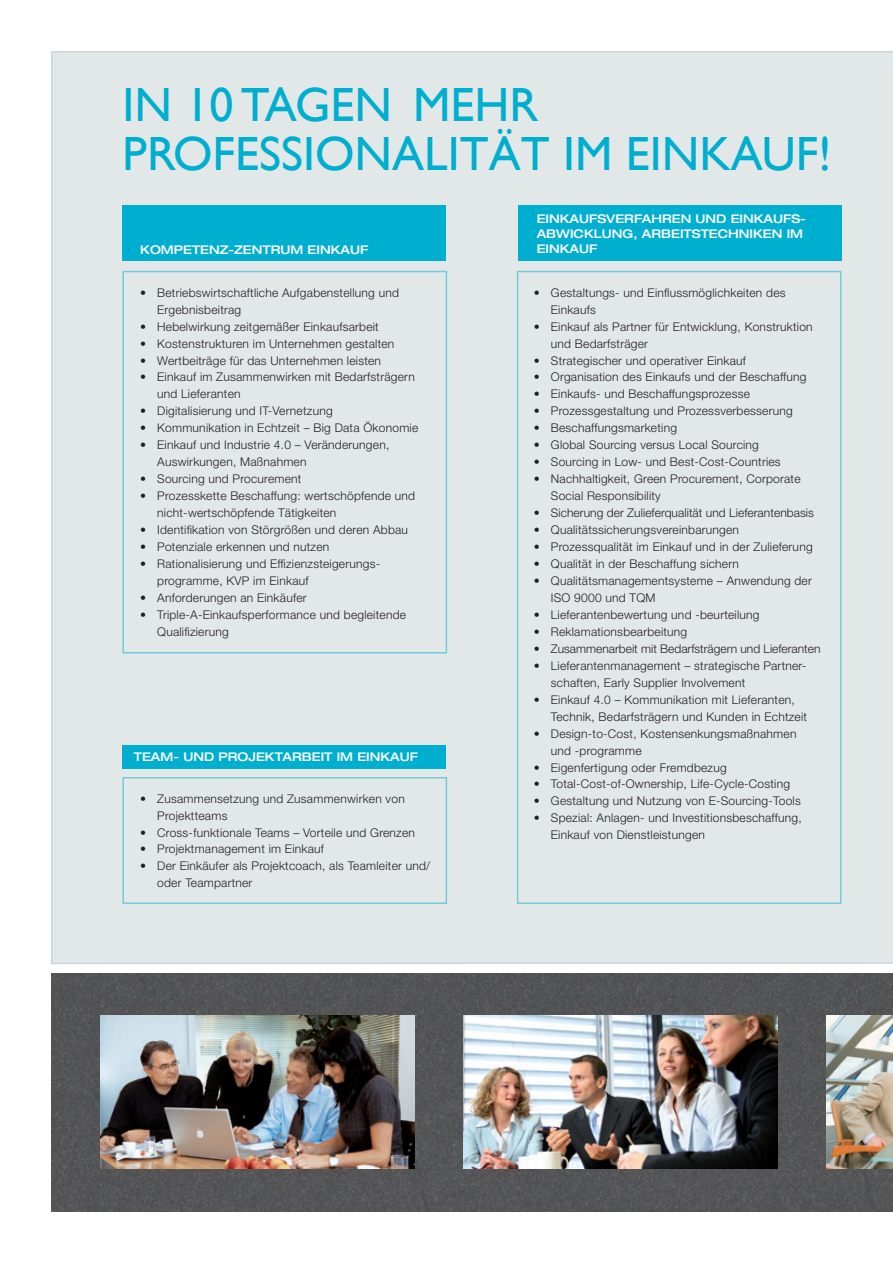
<style>
.page{position:relative;width:893px;height:1263px;background:#fff}
.page>*{position:absolute;margin:0;border:0;box-sizing:border-box;transform-origin:0 0}
.t1{font:48px/49.5px "Gill Sans";color:#00aed0}
.t2{font:300 12px/17px "Helvetica Neue LT Std";letter-spacing:.02em;color:#231f20}
.t3{font:500 expanded 12px/15px "Helvetica Neue LT Std";color:#fff}
.t4{font:300 12px "Helvetica Neue LT Std";color:#231f20}
</style>
<div class="page">
<div style="left:51px;top:51px;width:841px;height:914px;background:#e2e8e7"></div>
<img style="left:51px;top:974px;width:841px;height:238px">
<img style="left:101px;top:1016px;width:314px;height:152px">
<img style="left:464px;top:1016px;width:313px;height:152px">
<img style="left:826px;top:1016px;width:66px;height:152px">
<div style="left:122px;top:206px;width:324px;height:55px;background:#00aed0"></div>
<div style="left:122px;top:745px;width:324px;height:23px;background:#00aed0"></div>
<div style="left:518px;top:206px;width:324px;height:55px;background:#00aed0"></div>
<h1 class="t1" style="left:123px;top:79px;width:710px">IN 10 TAGEN MEHR<br>PROFESSIONALITÄT IM EINKAUF!</h1>
<p class="t3" style="left:140px;top:242px;width:229px">KOMPETENZ-ZENTRUM EINKAUF</p>
<p class="t2" style="left:157px;top:284px;width:243px;text-indent:-17px">• Betriebswirtschaftliche Aufgabenstellung und<br>Ergebnisbeitrag</p>
<p class="t2" style="left:140px;top:318px;width:240px">• Hebelwirkung zeitgemäßer Einkaufsarbeit</p>
<p class="t2" style="left:140px;top:335px;width:256px">• Kostenstrukturen im Unternehmen gestalten</p>
<p class="t2" style="left:140px;top:351px;width:242px">• Wertbeiträge für das Unternehmen leisten</p>
<p class="t2" style="left:157px;top:368px;width:259px;text-indent:-17px">• Einkauf im Zusammenwirken mit Bedarfsträgern und Lieferanten</p>
<p class="t2" style="left:140px;top:402px;width:194px">• Digitalisierung und IT-Vernetzung</p>
<p class="t2" style="left:140px;top:419px;width:280px">• Kommunikation in Echtzeit – Big Data Ökonomie</p>
<p class="t2" style="left:157px;top:436px;width:234px;text-indent:-17px">• Einkauf und Industrie 4.0 – Veränderungen,<br>Auswirkungen, Maßnahmen</p>
<p class="t2" style="left:140px;top:470px;width:163px">• Sourcing und Procurement</p>
<p class="t2" style="left:157px;top:487px;width:259px;text-indent:-17px">• Prozesskette Beschaffung: wertschöpfende und nicht-wertschöpfende Tätigkeiten</p>
<p class="t2" style="left:140px;top:521px;width:269px">• Identifikation von Störgrößen und deren Abbau</p>
<p class="t2" style="left:140px;top:538px;width:191px">• Potenziale erkennen und nutzen</p>
<p class="t2" style="left:157px;top:555px;width:224px;text-indent:-17px">• Rationalisierung und Effizienzsteigerungs&shy;programme, KVP im Einkauf</p>
<p class="t2" style="left:140px;top:589px;width:168px">• Anforderungen an Einkäufer</p>
<p class="t2" style="left:157px;top:606px;width:250px;text-indent:-17px">• Triple-A-Einkaufsperformance und begleitende<br>Qualifizierung</p>
<p class="t3" style="left:134px;top:749px;width:286px">TEAM- UND PROJEKTARBEIT IM EINKAUF</p>
<p class="t2" style="left:157px;top:790px;width:249px;text-indent:-17px">• Zusammensetzung und Zusammenwirken von<br>Projektteams</p>
<p class="t2" style="left:140px;top:823px;width:276px">• Cross-funktionale Teams – Vorteile und Grenzen</p>
<p class="t2" style="left:140px;top:840px;width:185px">• Projektmanagement im Einkauf</p>
<p class="t2" style="left:157px;top:857px;width:274px;text-indent:-17px">• Der Einkäufer als Projektcoach, als Teamleiter und/ oder Teampartner</p>
<p class="t3" style="left:537px;top:211px;width:271px">EINKAUFSVERFAHREN UND EINKAUFS-<br>ABWICKLUNG, ARBEITSTECHNIKEN IM<br>EINKAUF</p>
<p class="t2" style="left:551px;top:284px;width:236px;text-indent:-17px">• Gestaltungs- und Einflussmöglichkeiten des<br>Einkaufs</p>
<p class="t2" style="left:551px;top:318px;width:263px;text-indent:-17px">• Einkauf als Partner für Entwicklung, Konstruktion und Bedarfsträger</p>
<p class="t2" style="left:534px;top:351px;width:214px">• Strategischer und operativer Einkauf</p>
<p class="t2" style="left:534px;top:368px;width:274px">• Organisation des Einkaufs und der Beschaffung</p>
<p class="t2" style="left:534px;top:385px;width:218px">• Einkaufs- und Beschaffungsprozesse</p>
<p class="t2" style="left:534px;top:402px;width:260px">• Prozessgestaltung und Prozessverbesserung</p>
<p class="t2" style="left:534px;top:419px;width:145px">• Beschaffungsmarketing</p>
<p class="t2" style="left:534px;top:436px;width:227px">• Global Sourcing versus Local Sourcing</p>
<p class="t2" style="left:534px;top:453px;width:248px">• Sourcing in Low- und Best-Cost-Countries</p>
<p class="t2" style="left:551px;top:470px;width:251px;text-indent:-17px">• Nachhaltigkeit, Green Procurement, Corporate<br>Social Responsibility</p>
<p class="t2" style="left:534px;top:504px;width:282px">• Sicherung der Zulieferqualität und Lieferantenbasis</p>
<p class="t2" style="left:534px;top:521px;width:207px">• Qualitätssicherungsvereinbarungen</p>
<p class="t2" style="left:534px;top:538px;width:280px">• Prozessqualität im Einkauf und in der Zulieferung</p>
<p class="t2" style="left:534px;top:555px;width:207px">• Qualität in der Beschaffung sichern</p>
<p class="t2" style="left:551px;top:572px;width:262px;text-indent:-17px">• Qualitätsmanagementsysteme – Anwendung der<br>ISO 9000 und TQM</p>
<p class="t2" style="left:534px;top:606px;width:227px">• Lieferantenbewertung und -beurteilung</p>
<p class="t2" style="left:534px;top:623px;width:155px">• Reklamationsbearbeitung</p>
<p class="t4" style="left:534px;top:641px;width:288px">• Zusammenarbeit mit Bedarfsträgern und Lieferanten</p>
<p class="t2" style="left:551px;top:657px;width:257px;text-indent:-17px">• Lieferantenmanagement – strategische Partner&shy;schaften, Early Supplier Involvement</p>
<p class="t2" style="left:551px;top:691px;width:258px;text-indent:-17px">• Einkauf 4.0 – Kommunikation mit Lieferanten,<br>Technik, Bedarfsträgern und Kunden in Echtzeit</p>
<p class="t2" style="left:551px;top:725px;width:247px;text-indent:-17px">• Design-to-Cost, Kostensenkungsmaßnahmen und -programme</p>
<p class="t2" style="left:534px;top:758px;width:194px">• Eigenfertigung oder Fremdbezug</p>
<p class="t2" style="left:534px;top:775px;width:258px">• Total-Cost-of-Ownership, Life-Cycle-Costing</p>
<p class="t2" style="left:534px;top:792px;width:268px">• Gestaltung und Nutzung von E-Sourcing-Tools</p>
<p class="t2" style="left:551px;top:809px;width:252px;text-indent:-17px">• Spezial: Anlagen- und Investitionsbeschaffung,<br>Einkauf von Dienstleistungen</p>
</div>
